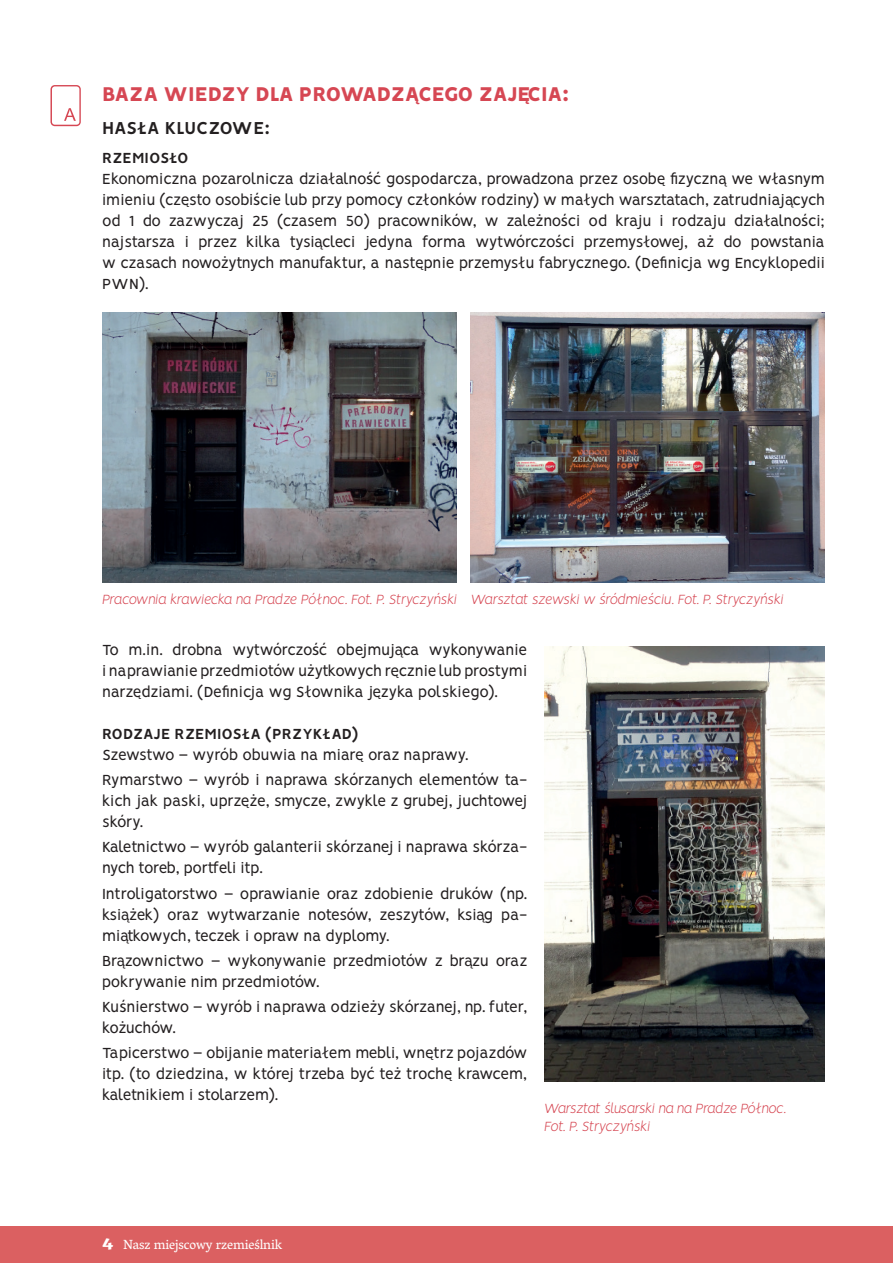
<style>
.page{position:relative;width:893px;height:1263px;background:#fff}
.page>*{position:absolute;margin:0;border:0;box-sizing:border-box;transform-origin:0 0}
.t1{font:800 22.5px "Vision";letter-spacing:-.01em;color:#d64753}
.t2{font:700 19.5px "Vision";color:#231f20}
.t3{font:16.5px/21px "Vision";letter-spacing:-.02em;color:#231f20}
.t4{font:700 16.5px "Vision";color:#231f20}
.t5{font:italic 300 15px/18px "Vision";letter-spacing:-.01em;color:#d64753}
.t6{font:13.5px "Vesper Libre";letter-spacing:-.01em;color:#fff}
.s1{font-weight:800;font-size:18.15px}
</style>
<div class="page">
<div style="left:0;top:1227px;width:893px;height:36px;background:#db6061"></div>
<svg style="left:51px;top:85px;width:30px;height:41px"></svg>
<img style="left:102px;top:312px;width:354px;height:271px">
<img style="left:471px;top:312px;width:354px;height:271px">
<img style="left:544px;top:646px;width:281px;height:435px">
<h1 class="t1" style="left:102px;top:80px;width:469px">BAZA WIEDZY DLA PROWADZĄCEGO ZAJĘCIA:</h1>
<p class="t2" style="left:102px;top:116px;width:170px">HASŁA KLUCZOWE:</p>
<p class="t4" style="left:102px;top:148px;width:88px">RZEMIOSŁO</p>
<p class="t3" style="left:102px;top:170px;width:724px;text-align:justify">Ekonomiczna pozarolnicza działalność gospodarcza, prowadzona przez osobę fizyczną we własnym imieniu (często osobiście lub przy pomocy członków rodziny) w małych warsztatach, zatrudniających od 1 do zazwyczaj 25 (czasem 50) pracowników, w zależności od kraju i rodzaju działalności; najstarsza i przez kilka tysiącleci jedyna forma wytwórczości przemysłowej, aż do powstania w czasach nowożytnych manufaktur, a następnie przemysłu fabrycznego. (Definicja wg Encyklopedii PWN).</p>
<p class="t5" style="left:102px;top:590px;width:683px">Pracownia krawiecka na Pradze Północ. Fot. P. Stryczyński Warsztat szewski w śródmieściu. Fot. P. Stryczyński</p>
<p class="t3" style="left:102px;top:641px;width:427px;text-align:justify">To m.in. drobna wytwórczość obejmująca wykonywanie i naprawianie przedmiotów użytkowych ręcznie lub prostymi narzędziami. (Definicja wg Słownika języka polskiego).</p>
<p class="t4" style="left:102px;top:724px;width:258px">RODZAJE RZEMIOSŁA (PRZYKŁAD)</p>
<p class="t3" style="left:102px;top:744px;width:427px;line-height:25.2px">Szewstwo – wyrób obuwia na miarę oraz naprawy.<br>Rymarstwo – wyrób i naprawa skórzanych elementów ta-</p>
<p class="t3" style="left:102px;top:792px;width:427px">kich jak paski, uprzęże, smycze, zwykle z grubej, juchtowej skóry.</p>
<p class="t3" style="left:102px;top:838px;width:427px">Kaletnictwo – wyrób galanterii skórzanej i naprawa skórza&shy;nych toreb, portfeli itp.</p>
<p class="t3" style="left:102px;top:884px;width:427px;text-align:justify">Introligatorstwo – oprawianie oraz zdobienie druków (np. książek) oraz wytwarzanie notesów, zeszytów, ksiąg pa&shy;miątkowych, teczek i opraw na dyplomy.</p>
<p class="t3" style="left:102px;top:952px;width:427px">Brązownictwo – wykonywanie przedmiotów z brązu oraz pokrywanie nim przedmiotów.</p>
<p class="t3" style="left:102px;top:998px;width:427px">Kuśnierstwo – wyrób i naprawa odzieży skórzanej, np. futer, kożuchów.</p>
<p class="t3" style="left:102px;top:1044px;width:427px;text-align:justify">Tapicerstwo – obijanie materiałem mebli, wnętrz pojazdów itp. (to dziedzina, w której trzeba być też trochę krawcem, kaletnikiem i stolarzem).</p>
<p class="t5" style="left:544px;top:1099px;width:243px">Warsztat ślusarski na na Pradze Północ.<br>Fot. P. Stryczyński</p>
<p class="t6" style="left:102px;top:1236px;width:182px"><span class="s1">4</span> Nasz miejscowy rzemieślnik</p>
</div>
